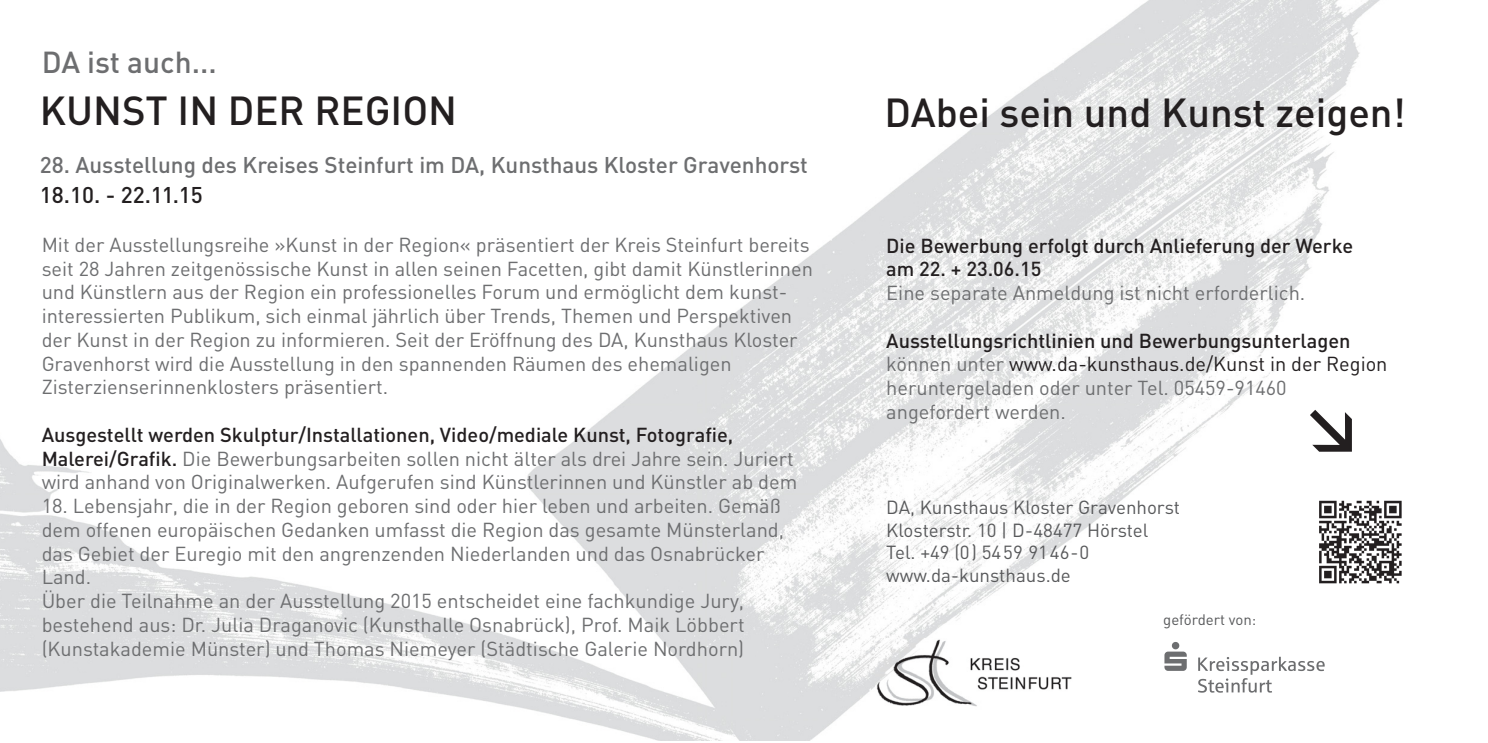
<style>
.page{position:relative;width:1488px;height:743px;background:#fff}
.page>*{position:absolute;margin:0;border:0;box-sizing:border-box;transform-origin:0 0}
.t1{font:500 40px "DIN";color:#231f20}
.t2{font:500 30px "DIN";color:#6d6e70}
.t3{font:500 22.5px "DIN";color:#6d6e70}
.t4{font:500 22.5px "DIN";color:#231f20}
.t5{font:20px/23.8px "DIN";color:#6d6e70}
.t6{font:500 20px/23.8px "DIN";color:#231f20}
.t7{font:18.75px/22.5px "DIN";color:#58595b}
.t8{font:15px "DIN";color:#58595b}
.s1{font-weight:500;color:#231f20}
.s2{color:#231f20}
</style>
<div class="page">
<img style="left:0;top:0;width:1380px;height:740px">
<img style="left:875px;top:638px;width:198px;height:71px">
<svg style="left:1164px;top:642px;width:22px;height:28px"></svg>
<svg style="left:1198px;top:656px;width:126px;height:36px"></svg>
<div style="left:1316px;top:498px;width:88px;height:87px;background:linear-gradient(to bottom,#fff,#fff)"></div>
<svg style="left:1319px;top:500px;width:82px;height:83px"></svg>
<svg style="left:1296px;top:396px;width:72px;height:72px"></svg>
<h2 class="t2" style="left:42px;top:52px;width:176px">DA ist auch...</h2>
<h1 class="t1" style="left:40px;top:97px;width:419px">KUNST IN DER REGION</h1>
<p class="t3" style="left:40px;top:157px;width:769px">28. Ausstellung des Kreises Steinfurt im DA, Kunsthaus Kloster Gravenhorst</p>
<p class="t4" style="left:40px;top:187px;width:164px">18.10. - 22.11.15</p>
<p class="t5" style="left:42px;top:235px;width:773px">Mit der Ausstellungsreihe »Kunst in der Region« präsentiert der Kreis Steinfurt bereits seit 28 Jahren zeitgenössische Kunst in allen seinen Facetten, gibt damit Künstlerinnen und Künstlern aus der Region ein professionelles Forum und ermöglicht dem kunst&shy;interessierten Publikum, sich einmal jährlich über Trends, Themen und Perspektiven der Kunst in der Region zu informieren. Seit der Eröffnung des DA, Kunsthaus Kloster Gravenhorst wird die Ausstellung in den spannenden Räumen des ehemaligen Zisterzienserinnenklosters präsentiert.</p>
<p class="t5" style="left:42px;top:425px;width:757px"><span class="s1">Ausgestellt werden Skulptur/Installationen, Video/mediale Kunst, Fotografie,<br>Malerei/Grafik.</span> Die Bewerbungsarbeiten sollen nicht älter als drei Jahre sein. Juriert wird anhand von Originalwerken. Aufgerufen sind Künstlerinnen und Künstler ab dem</p>
<p class="t5" style="left:42px;top:496px;width:744px">18. Lebensjahr, die in der Region geboren sind oder hier leben und arbeiten. Gemäß dem offenen europäischen Gedanken umfasst die Region das gesamte Münsterland, das Gebiet der Euregio mit den angrenzenden Niederlanden und das Osnabrücker Land.<br>Über die Teilnahme an der Ausstellung 2015 entscheidet eine fachkundige Jury, bestehend aus: Dr. Julia Draganovic (Kunsthalle Osnabrück), Prof. Maik Löbbert (Kunstakademie Münster) und Thomas Niemeyer (Städtische Galerie Nordhorn)</p>
<h1 class="t1" style="left:884px;top:99px;width:523px">DAbei sein und Kunst zeigen!</h1>
<p class="t6" style="left:886px;top:236px;width:468px">Die Bewerbung erfolgt durch Anlieferung der Werke am 22. + 23.06.15</p>
<p class="t5" style="left:886px;top:283px;width:420px">Eine separate Anmeldung ist nicht erforderlich.</p>
<p class="t5" style="left:886px;top:331px;width:503px"><span class="s1">Ausstellungsrichtlinien und Bewerbungsunterlagen </span>können unter <span class="s2">www.da-kunsthaus.de/Kunst in der Region </span>heruntergeladen oder unter Tel. 05459-91460 angefordert werden.</p>
<p class="t7" style="left:886px;top:498px;width:295px">DA, Kunsthaus Kloster Gravenhorst<br>Klosterstr. 10 | D-48477 Hörstel<br>Tel. +49 (0) 5459 9146-0 www.da-kunsthaus.de</p>
<p class="t8" style="left:1163px;top:613px;width:94px">gefördert von:</p>
</div>
